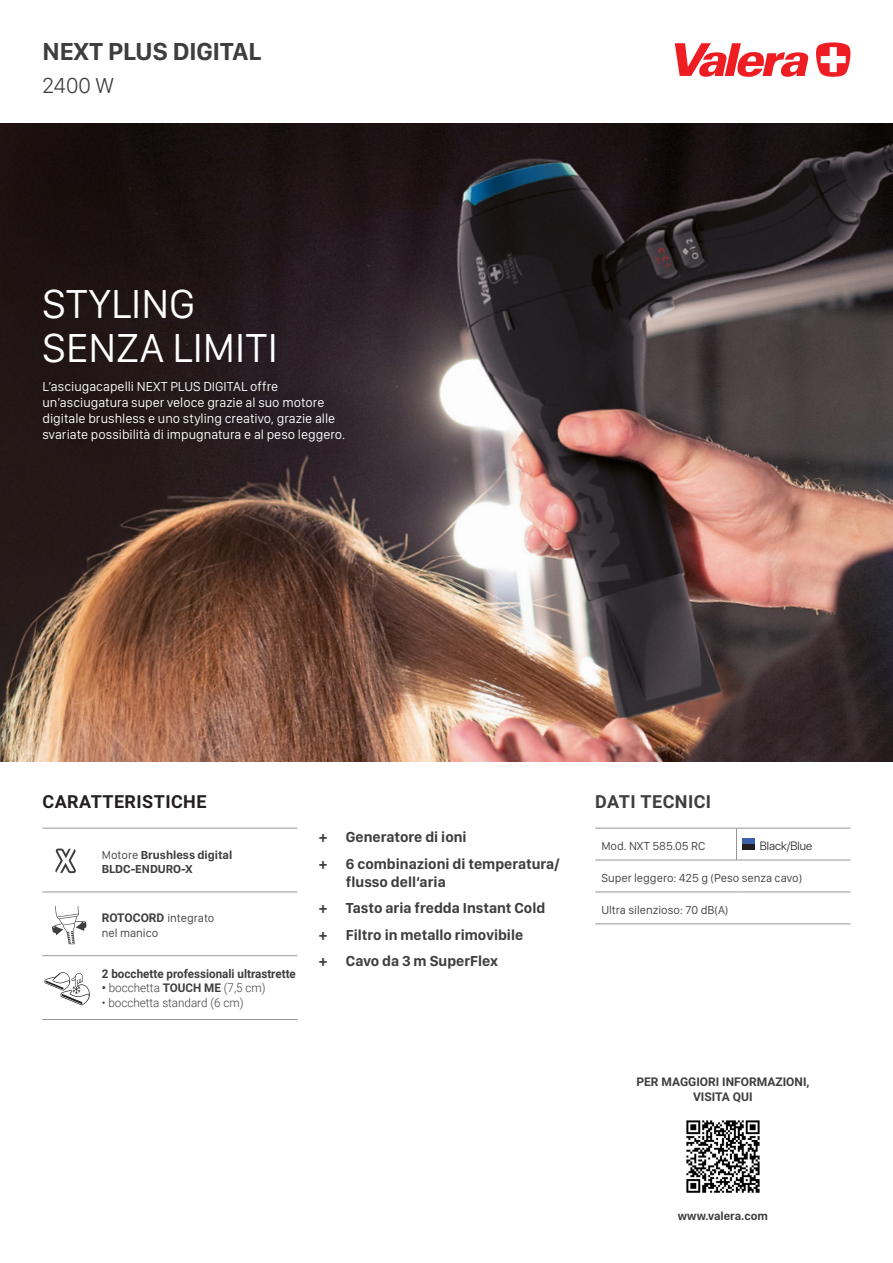
<style>
.page{position:relative;width:893px;height:1263px;background:#fff}
.page>*{position:absolute;margin:0;border:0;box-sizing:border-box;transform-origin:0 0}
.t1{font:42px/43.8px "SF Compact Display";color:#fff}
.t2{font:700 25.5px "SF Compact Display";color:#3e3e3f}
.t3{font:300 22.5px "SF Compact Display";color:#3e3e3f}
.Heading_1_-_left{font:700 18px "Roboto";letter-spacing:.025em;color:#231f20}
.Heading_1_-_left-2{font:700 18px "Roboto";letter-spacing:.025em;color:#3e3e3f}
.t4{font:700 15px/18px "SF Compact Display";color:#3e3e3f}
.Body_text_1_-_left{font:13.5px/16.2px "SF Compact Display";color:#fff}
.Body_text_1_-_left-2{font:12px "SF Compact Display";color:#3e3e3f}
.Body_text_1_-_left-3{font:700 12px "Roboto";color:#3e3e3f}
.Body_text_1_-_left-4{font:700 12px "SF Compact Display";color:#3e3e3f}
.Body_text_1_-_left-5{font:300 12px "Roboto";color:#3e3e3f}
.Small_Body_Text_left{font:300 12px "SF Pro Display";color:#231f20}
.s1{font-weight:400}
.s2{font-family:"Roboto";font-weight:700}
.s3{font-weight:700}
</style>
<div class="page">
<img style="left:0;top:123px;width:893px;height:638px">
<svg style="left:675px;top:43px;width:133px;height:34px"></svg>
<svg style="left:816px;top:42px;width:35px;height:35px"></svg>
<hr style="left:42px;top:828px;width:255px;height:1px;background:#939598">
<hr style="left:42px;top:892px;width:255px;height:1px;background:#939598">
<hr style="left:42px;top:955px;width:255px;height:1px;background:#939598">
<hr style="left:42px;top:1019px;width:255px;height:1px;background:#939598">
<svg style="left:45px;top:972px;width:45px;height:33px"></svg>
<svg style="left:55px;top:848px;width:21px;height:25px"></svg>
<svg style="left:52px;top:906px;width:34px;height:38px"></svg>
<hr style="left:595px;top:828px;width:141px;height:1px;background:#939598">
<hr style="left:736px;top:828px;width:114px;height:1px;background:#939598">
<hr style="left:736px;top:828px;width:1px;height:32px;background:#939598">
<hr style="left:595px;top:860px;width:141px;height:1px;background:#939598">
<hr style="left:736px;top:860px;width:114px;height:1px;background:#939598">
<hr style="left:595px;top:892px;width:141px;height:1px;background:#939598">
<hr style="left:736px;top:892px;width:114px;height:1px;background:#939598">
<hr style="left:595px;top:923px;width:141px;height:1px;background:#939598">
<hr style="left:736px;top:923px;width:114px;height:1px;background:#939598">
<div style="left:742px;top:838px;width:13px;height:12px;background:#231f20"></div>
<div style="left:742px;top:838px;width:13px;height:6px;background:#3c62ae"></div>
<img style="left:686px;top:1120px;width:74px;height:73px">
<p class="t2" style="left:43px;top:36px;width:220px">NEXT PLUS DIGITAL</p>
<p class="t3" style="left:42px;top:72px;width:73px">2400 W</p>
<p class="t1" style="left:43px;top:285px;width:237px">STYLING<br>SENZA LIMITI</p>
<p class="Body_text_1_-_left" style="left:43px;top:379px;width:304px">L’asciugacapelli NEXT PLUS DIGITAL offre un’asciugatura super veloce grazie al suo motore digitale brushless e uno styling creativo, grazie alle svariate possibilità di impugnatura e al peso leggero.</p>
<p class="Heading_1_-_left" style="left:43px;top:788px;width:166px">CARATTERISTICHE</p>
<p class="Body_text_1_-_left-4" style="left:102px;top:847px;width:132px"><span class="s1">Motore</span> Brushless digital</p>
<p class="Body_text_1_-_left-4" style="left:102px;top:861px;width:92px">BLDC-ENDURO-X</p>
<p class="Body_text_1_-_left-2" style="left:102px;top:911px;width:114px"><span class="s2">ROTOCORD</span> integrato</p>
<p class="Body_text_1_-_left-2" style="left:102px;top:925px;width:58px">nel manico</p>
<p class="Body_text_1_-_left-3" style="left:102px;top:965px;width:196px">2 bocchette professionali ultrastrette</p>
<p class="Body_text_1_-_left-5" style="left:102px;top:979px;width:165px"><span class="s3">•</span> bocchetta <span class="s3">TOUCH ME</span> (7,5 cm)</p>
<p class="Body_text_1_-_left-5" style="left:102px;top:994px;width:143px">• bocchetta standard (6 cm)</p>
<p class="t4" style="left:319px;top:829px;width:149px">+ Generatore di ioni</p>
<p class="t4" style="left:346px;top:856px;width:215px;text-indent:-27px">+ 6 combinazioni di temperatura/ flusso dell‘aria</p>
<p class="t4" style="left:319px;top:900px;width:228px">+ Tasto aria fredda Instant Cold</p>
<p class="t4" style="left:319px;top:927px;width:206px">+ Filtro in metallo rimovibile</p>
<p class="t4" style="left:319px;top:953px;width:181px">+ Cavo da 3 m SuperFlex</p>
<p class="Heading_1_-_left-2" style="left:595px;top:789px;width:117px">DATI TECNICI</p>
<p class="Body_text_1_-_left-2" style="left:601px;top:838px;width:106px">Mod. NXT 585.05 RC</p>
<p class="Small_Body_Text_left" style="left:760px;top:837px;width:54px">Black/Blue</p>
<p class="Body_text_1_-_left-2" style="left:601px;top:870px;width:202px">Super leggero: 425 g (Peso senza cavo)</p>
<p class="Body_text_1_-_left-2" style="left:601px;top:902px;width:129px">Ultra silenzioso: 70 dB(A)</p>
<p class="Body_text_1_-_left-3" style="left:636px;top:1073px;width:175px">PER MAGGIORI INFORMAZIONI,</p>
<p class="Body_text_1_-_left-3" style="left:693px;top:1088px;width:61px">VISITA QUI</p>
<p class="Body_text_1_-_left-4" style="left:678px;top:1209px;width:92px">www.valera.com</p>
</div>
